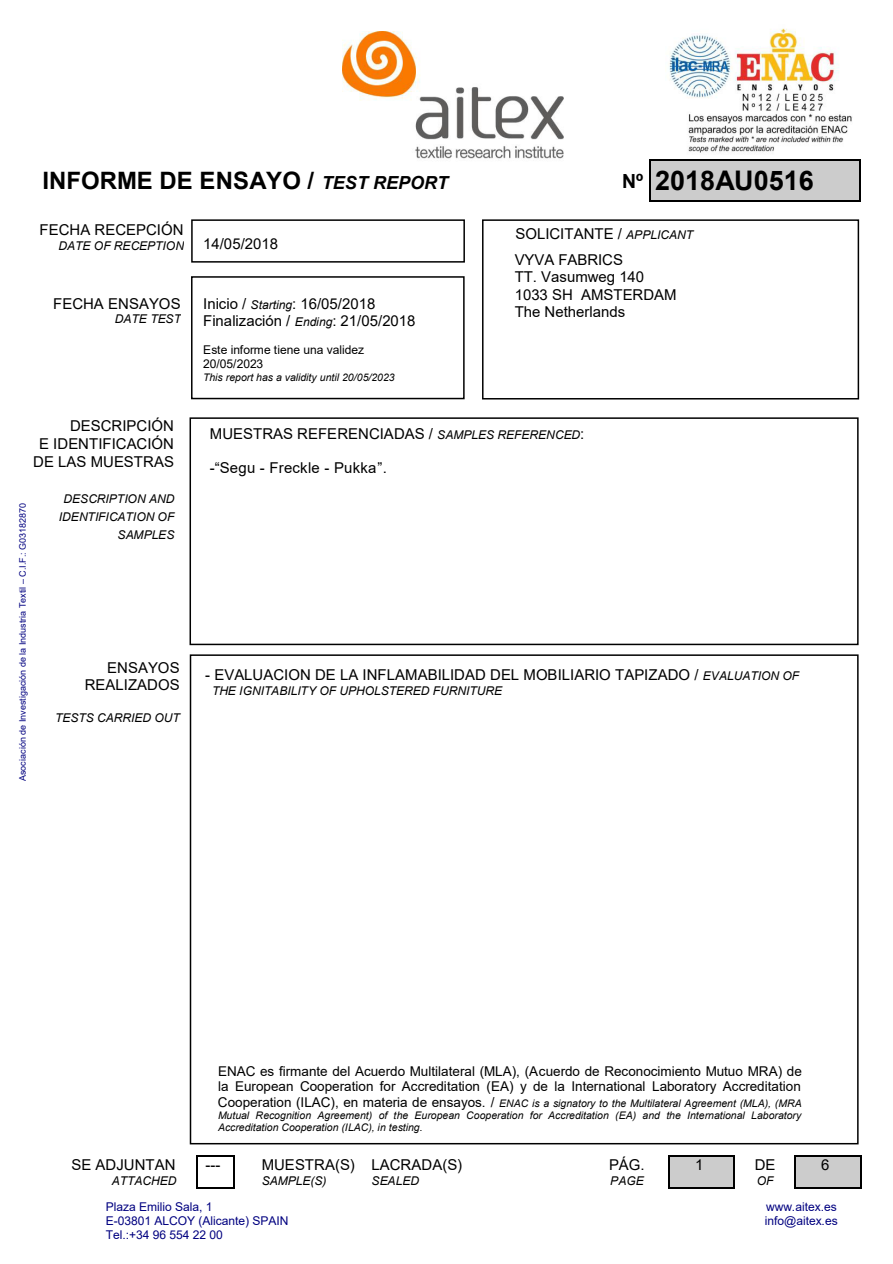
<style>
.page{position:relative;width:893px;height:1264px;background:#fff}
.page>*{position:absolute;margin:0;border:0;box-sizing:border-box;transform-origin:0 0}
.t1{font:700 27px "Arial";color:#000}
.t2{font:700 24px "Arial";color:#000}
.t3{font:15px/17.2px "Arial";color:#000}
.t4{font:13.5px/15.5px "Arial";color:#000}
.t5{font:italic 12px/18px "Arial";color:#000;text-align:right}
.t6{font:12px "Arial";color:#000080}
.t7{font:12px/13.6px "Arial";letter-spacing:-.005em;color:#000}
.t8{font:italic 10.5px/12.3px "Arial";color:#000;text-align:justify}
.t9{font:9px "Arial";color:#000080}
.s1{font-style:italic;font-size:18px}
.s2{font-size:19.5px}
.s3{font-style:italic;font-size:12px}
.s4{font-style:normal;font-size:13.5px}
</style>
<div class="page">
<div style="left:190px;top:654px;width:669px;height:490px;background:#fff;border:2px solid #000"></div>
<div style="left:482px;top:219px;width:377px;height:180px;border:2px solid #000"></div>
<div style="left:191px;top:219px;width:274px;height:43px;background:#fff;border:2px solid #000"></div>
<div style="left:190px;top:417px;width:669px;height:228px;background:#fff;border:2px solid #000"></div>
<hr style="left:651px;top:161px;width:208px;height:4px;background:#ccc">
<hr style="left:651px;top:165px;width:4px;height:31px;background:#ccc">
<div style="left:854px;top:165px;width:5px;height:31px;background:#ccc"></div>
<hr style="left:651px;top:196px;width:208px;height:4px;background:#ccc">
<div style="left:655px;top:165px;width:199px;height:31px;background:#ccc"></div>
<hr style="left:650px;top:160px;width:209px;height:1px;background:#000">
<hr style="left:649px;top:161px;width:1px;height:39px;background:#000">
<hr style="left:650px;top:200px;width:209px;height:2px;background:#000">
<hr style="left:859px;top:161px;width:1px;height:39px;background:#000">
<hr style="left:670px;top:1156px;width:4px;height:17px;background:#ccc">
<div style="left:729px;top:1156px;width:5px;height:17px;background:#ccc"></div>
<div style="left:670px;top:1173px;width:64px;height:14px;background:#ccc"></div>
<div style="left:674px;top:1156px;width:55px;height:17px;background:#ccc"></div>
<hr style="left:796px;top:1156px;width:4px;height:17px;background:#ccc">
<div style="left:855px;top:1156px;width:5px;height:17px;background:#ccc"></div>
<div style="left:796px;top:1173px;width:64px;height:14px;background:#ccc"></div>
<div style="left:800px;top:1156px;width:55px;height:17px;background:#ccc"></div>
<hr style="left:198px;top:1155px;width:35px;height:1px;background:#000">
<hr style="left:670px;top:1155px;width:64px;height:1px;background:#000">
<hr style="left:796px;top:1155px;width:64px;height:1px;background:#000">
<hr style="left:197px;top:1156px;width:1px;height:31px;background:#000">
<hr style="left:198px;top:1187px;width:35px;height:1px;background:#000">
<hr style="left:233px;top:1156px;width:1px;height:31px;background:#000">
<hr style="left:668px;top:1156px;width:2px;height:31px;background:#000">
<hr style="left:670px;top:1187px;width:64px;height:1px;background:#000">
<hr style="left:734px;top:1156px;width:1px;height:31px;background:#000">
<hr style="left:795px;top:1156px;width:1px;height:31px;background:#000">
<hr style="left:796px;top:1187px;width:64px;height:1px;background:#000">
<hr style="left:860px;top:1156px;width:1px;height:31px;background:#000">
<div style="left:191px;top:276px;width:274px;height:123px;background:#fff;border:2px solid #000"></div>
<img style="left:343px;top:31px;width:220px;height:128px">
<img style="left:669px;top:28px;width:183px;height:125px">
<h2 class="t2" style="left:42px;top:164px;width:407px">INFORME DE ENSAYO / <span class="s1">TEST REPORT</span></h2>
<h1 class="t1" style="left:622px;top:161px;width:193px"><span class="s2">Nº</span> 2018AU0516</h1>
<p class="t3" style="left:40px;top:221px;width:145px">FECHA RECEPCIÓN</p>
<p class="t5" style="left:58px;top:237px;width:127px">DATE OF RECEPTION</p>
<p class="t3" style="left:53px;top:295px;width:129px">FECHA ENSAYOS</p>
<p class="t5" style="left:115px;top:310px;width:68px">DATE TEST</p>
<p class="t3" style="left:33px;top:417px;width:142px;text-align:right">DESCRIPCIÓN<br>E IDENTIFICACIÓN<br>DE LAS MUESTRAS</p>
<p class="t5" style="left:59px;top:489px;width:117px">DESCRIPTION AND<br>IDENTIFICATION OF<br>SAMPLES</p>
<p class="t9" style="left:16px;top:780px;width:280px;rotate:-90deg">A nó i ca i cos ed nó i cag i t sevn I ed a l a i r t sudn I T l i t xe – C . I . F . : G 0 3 1 8 2 8 7 0</p>
<p class="t3" style="left:85px;top:658px;width:96px;text-align:right">ENSAYOS<br>REALIZADOS</p>
<p class="t5" style="left:55px;top:708px;width:126px">TESTS CARRIED OUT</p>
<p class="t3" style="left:203px;top:234px;width:76px">14/05/2018</p>
<p class="t3" style="left:203px;top:295px;width:214px">Inicio / <span class="s3">Starting</span>: 16/05/2018<br>Finalización / <span class="s3">Ending</span>: 21/05/2018</p>
<p class="t7" style="left:203px;top:343px;width:162px">Este informe tiene una validez<br>20/05/2023</p>
<p class="t8" style="left:203px;top:371px;width:193px">This report has a validity until 20/05/2023</p>
<p class="t3" style="left:515px;top:225px;width:179px">SOLICITANTE / <span class="s3">APPLICANT</span></p>
<p class="t3" style="left:515px;top:251px;width:163px">VYVA FABRICS<br>TT. Vasumweg 140<br>1033 SH AMSTERDAM<br>The Netherlands</p>
<p class="t3" style="left:210px;top:424px;width:376px">MUESTRAS REFERENCIADAS / <span class="s3">SAMPLES REFERENCED</span>:</p>
<p class="t3" style="left:210px;top:459px;width:178px">-“Segu - Freckle - Pukka”.</p>
<p class="t3" style="left:205px;top:666px;width:595px">- EVALUACION DE LA INFLAMABILIDAD DEL MOBILIARIO TAPIZADO / <span class="s3">EVALUATION OF</span></p>
<p class="t5" style="left:212px;top:681px;width:292px">THE IGNITABILITY OF UPHOLSTERED FURNITURE</p>
<p class="t3" style="left:71px;top:1155px;width:106px">SE ADJUNTAN</p>
<p class="t5" style="left:112px;top:1171px;width:66px">ATTACHED</p>
<p class="t4" style="left:218px;top:1062px;width:585px">ENAC es firmante del Acuerdo Multilateral (MLA), (Acuerdo de Reconocimiento Mutuo MRA) de la European Cooperation for Accreditation (EA) y de la International Laboratory Accreditation</p>
<p class="t8" style="left:218px;top:1096px;width:585px"><span class="s4">Cooperation (ILAC), en materia de ensayos. /</span> ENAC is a signatory to the Multilateral Agreement (MLA), (MRA Mutual Recognition Agreement) of the European Cooperation for Accreditation (EA) and the International Laboratory Accreditation Cooperation (ILAC), in testing.</p>
<p class="t3" style="left:205px;top:1155px;width:17px">---</p>
<p class="t3" style="left:262px;top:1155px;width:95px">MUESTRA(S)</p>
<p class="t5" style="left:262px;top:1171px;width:66px">SAMPLE(S)</p>
<p class="t3" style="left:372px;top:1155px;width:92px">LACRADA(S)</p>
<p class="t5" style="left:372px;top:1171px;width:49px">SEALED</p>
<p class="t3" style="left:609px;top:1155px;width:37px">PÁG.</p>
<p class="t5" style="left:610px;top:1171px;width:35px">PAGE</p>
<p class="t3" style="left:695px;top:1155px;width:10px">1</p>
<p class="t3" style="left:755px;top:1155px;width:22px">DE</p>
<p class="t5" style="left:757px;top:1171px;width:18px">OF</p>
<p class="t3" style="left:821px;top:1155px;width:10px">6</p>
<p class="t6" style="left:106px;top:1198px;width:108px">Plaza Emilio Sala, 1</p>
<p class="t6" style="left:766px;top:1198px;width:72px">www.aitex.es</p>
<p class="t6" style="left:106px;top:1212px;width:184px">E-03801 ALCOY (Alicante) SPAIN</p>
<p class="t6" style="left:765px;top:1212px;width:74px">info@aitex.es</p>
<p class="t6" style="left:106px;top:1226px;width:119px">Tel.:+34 96 554 22 00</p>
</div>
